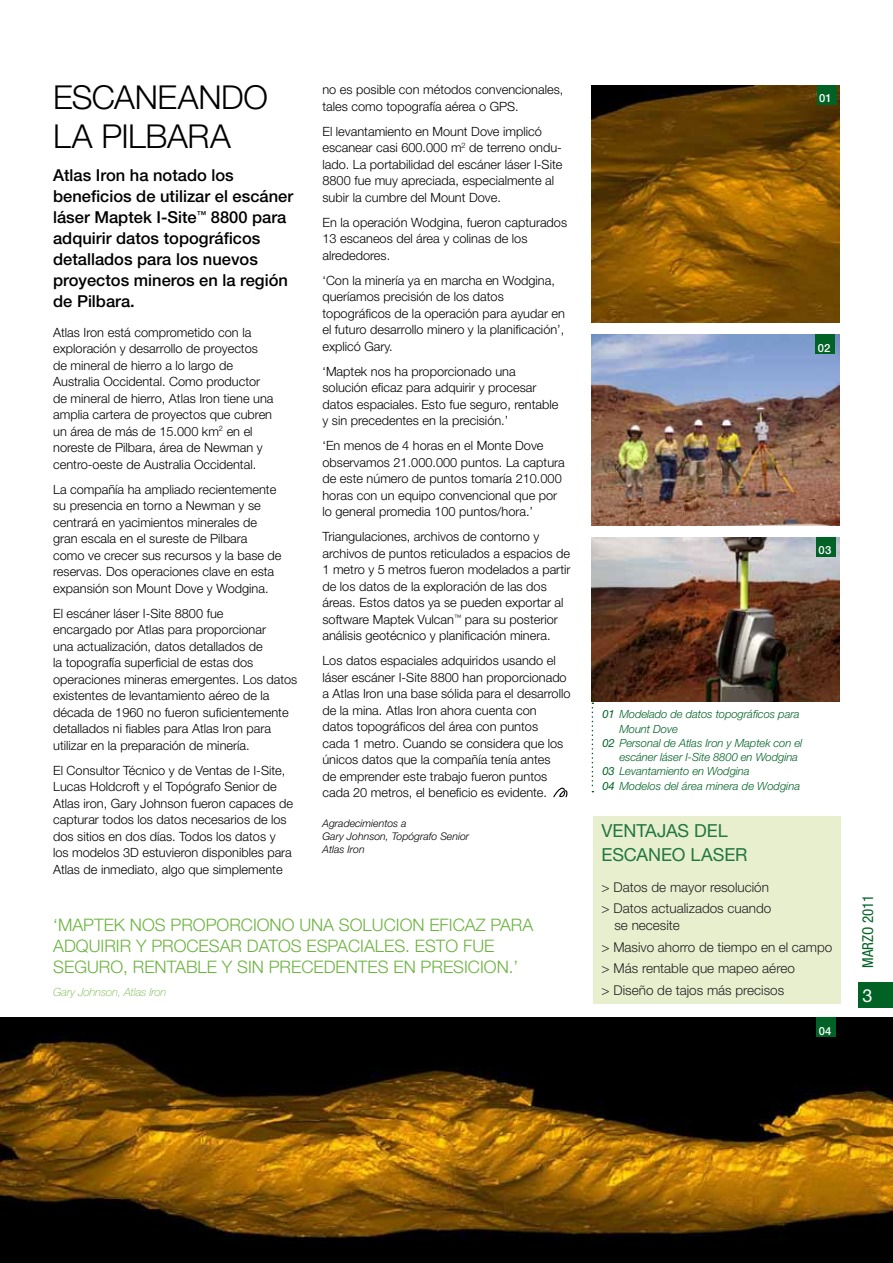
<style>
.page{position:relative;width:893px;height:1263px;background:#fff}
.page>*{position:absolute;margin:0;border:0;box-sizing:border-box;transform-origin:0 0}
.t1{font:300 33px/39px "Helvetica Neue LT Std";letter-spacing:-.01em;color:#000}
.t2{font:18px/24.3px "Helvetica Neue LT Std";letter-spacing:-.01em;color:#006325}
.t3{font:18px "Helvetica Neue LT Std";color:#fff}
.t4{font:300 17.25px/21px "Helvetica Neue LT Std";color:#6cb33f}
.t5{font:500 16.5px/21px "Helvetica Neue LT Std";color:#000}
.t6{font:condensed 15px "Helvetica Neue LT Std";color:#006325}
.t7{font:300 13.5px/21.5px "Helvetica Neue LT Std";color:#000}
.t8{font:300 12.75px/16.5px "Helvetica Neue LT Std";color:#000}
.t9{font:italic 300 11.25px "Helvetica Neue LT Std";letter-spacing:-.005em;color:#006325}
.t10{font:italic 100 11.25px "Helvetica Neue LT Std";letter-spacing:-.005em;color:#6cb33f}
.t11{font:500 11.25px "Helvetica Neue LT Std";letter-spacing:.02em;color:#fff}
.t12{font:italic 300 10.5px/12.8px "Helvetica Neue LT Std";color:#000}
.s1{font-weight:400}
</style>
<div class="page">
<div style="left:858px;top:982px;width:35px;height:25px;background:#006325"></div>
<img style="left:592px;top:335px;width:248px;height:190px">
<img style="left:592px;top:537px;width:248px;height:164px">
<img style="left:592px;top:85px;width:248px;height:237px">
<img style="left:0;top:1017px;width:893px;height:246px">
<div style="left:817px;top:85px;width:19px;height:19px;background:#006325"></div>
<div style="left:816px;top:1017px;width:20px;height:20px;background:#006325"></div>
<svg style="left:553px;top:788px;width:14px;height:9px"></svg>
<svg style="left:592px;top:702px;width:1px;height:90px"></svg>
<div style="left:816px;top:335px;width:19px;height:19px;background:#006325"></div>
<div style="left:816px;top:537px;width:19px;height:19px;background:#006325"></div>
<div style="left:593px;top:816px;width:248px;height:187px;background:#e8efce"></div>
<h1 class="t1" style="left:53px;top:77px;width:216px">ESCANEANDO<br>LA PILBARA</h1>
<p class="t5" style="left:53px;top:165px;width:241px">Atlas Iron ha notado los beneficios de utilizar el escáner láser Maptek I-Site<sup>™</sup> 8800 para adquirir datos topográficos detallados para los nuevos proyectos mineros en la región de Pilbara.</p>
<p class="t8" style="left:53px;top:324px;width:222px">Atlas Iron está comprometido con la exploración y desarrollo de proyectos de mineral de hierro a lo largo de Australia Occidental. Como productor de mineral de hierro, Atlas Iron tiene una amplia cartera de proyectos que cubren un área de más de 15.000 km<sup>2</sup> en el noreste de Pilbara, área de Newman y centro-oeste de Australia Occidental.</p>
<p class="t8" style="left:53px;top:481px;width:230px">La compañía ha ampliado recientemente su presencia en torno a Newman y se centrará en yacimientos minerales de gran escala en el sureste de Pilbara como ve crecer sus recursos y la base de reservas. Dos operaciones clave en esta expansión son Mount Dove y Wodgina.</p>
<p class="t8" style="left:53px;top:605px;width:246px">El escáner láser I-Site 8800 fue<br>encargado por Atlas para proporcionar<br>una actualización, datos detallados de<br>la topografía superficial de estas dos operaciones mineras emergentes. Los datos existentes de levantamiento aéreo de la década de 1960 no fueron suficientemente detallados ni fiables para Atlas Iron para utilizar en la preparación de minería.</p>
<p class="t8" style="left:53px;top:762px;width:241px">El Consultor Técnico y de Ventas de I-Site, Lucas Holdcroft y el Topógrafo Senior de Atlas iron, Gary Johnson fueron capaces de capturar todos los datos necesarios de los dos sitios en dos días. Todos los datos y los modelos 3D estuvieron disponibles para Atlas de inmediato, algo que simplemente</p>
<p class="t8" style="left:322px;top:81px;width:242px">no es posible con métodos convencionales, tales como topografía aérea o GPS.</p>
<p class="t8" style="left:322px;top:123px;width:241px">El levantamiento en Mount Dove implicó escanear casi 600.000 m<sup>2</sup> de terreno ondu&shy;lado. La portabilidad del escáner láser I-Site 8800 fue muy apreciada, especialmente al subir la cumbre del Mount Dove.</p>
<p class="t8" style="left:322px;top:214px;width:246px">En la operación Wodgina, fueron capturados<br>13 escaneos del área y colinas de los alrededores.</p>
<p class="t8" style="left:322px;top:272px;width:244px">‘Con la minería ya en marcha en Wodgina, queríamos precisión de los datos topográficos de la operación para ayudar en el futuro desarrollo minero y la planificación’, explicó Gary.</p>
<p class="t8" style="left:322px;top:363px;width:237px">‘Maptek nos ha proporcionado una solución eficaz para adquirir y procesar datos espaciales. Esto fue seguro, rentable y sin precedentes en la precisión.’</p>
<p class="t8" style="left:322px;top:437px;width:244px">‘En menos de 4 horas en el Monte Dove observamos 21.000.000 puntos. La captura de este número de puntos tomaría 210.000 horas con un equipo convencional que por lo general promedia 100 puntos/hora.’</p>
<p class="t8" style="left:322px;top:528px;width:250px">Triangulaciones, archivos de contorno y archivos de puntos reticulados a espacios de 1 metro y 5 metros fueron modelados a partir de los datos de la exploración de las dos áreas. Estos datos ya se pueden exportar al software Maptek Vulcan<sup>™</sup> para su posterior análisis geotécnico y planificación minera.</p>
<p class="t8" style="left:322px;top:652px;width:250px">Los datos espaciales adquiridos usando el láser escáner I-Site 8800 han proporcionado a Atlas Iron una base sólida para el desarrollo de la mina. Atlas Iron ahora cuenta con datos topográficos del área con puntos<br>cada 1 metro. Cuando se considera que los únicos datos que la compañía tenía antes<br>de emprender este trabajo fueron puntos cada 20 metros, el beneficio es evidente.</p>
<p class="t12" style="left:322px;top:817px;width:148px">Agradecimientos a<br>Gary Johnson, Topógrafo Senior<br>Atlas Iron</p>
<h3 class="t4" style="left:53px;top:914px;width:481px">‘MAPTEK NOS PROPORCIONO UNA SOLUCION EFICAZ PARA<br>ADQUIRIR Y PROCESAR DATOS ESPACIALES. ESTO FUE<br>SEGURO, RENTABLE Y SIN PRECEDENTES EN PRESICION.’</h3>
<p class="t10" style="left:53px;top:986px;width:115px">Gary Johnson, Atlas Iron</p>
<p class="t11" style="left:819px;top:91px;width:14px">01</p>
<p class="t11" style="left:818px;top:341px;width:14px">02</p>
<p class="t11" style="left:818px;top:544px;width:14px">03</p>
<p class="t9" style="left:602px;top:707px;width:199px"><span class="s1">01</span> Modelado de datos topográficos para</p>
<p class="t9" style="left:619px;top:722px;width:60px">Mount Dove</p>
<p class="t9" style="left:602px;top:736px;width:201px"><span class="s1">02</span> Personal de Atlas Iron y Maptek con el</p>
<p class="t9" style="left:619px;top:750px;width:180px">escáner láser I-Site 8800 en Wodgina</p>
<p class="t9" style="left:602px;top:764px;width:149px"><span class="s1">03</span> Levantamiento en Wodgina</p>
<p class="t9" style="left:602px;top:779px;width:199px"><span class="s1">04</span> Modelos del área minera de Wodgina</p>
<h2 class="t2" style="left:602px;top:818px;width:147px">VENTAJAS DEL<br>ESCANEO LASER</h2>
<p class="t7" style="left:602px;top:876px;width:171px">&gt; Datos de mayor resolución &gt; Datos actualizados cuando</p>
<p class="t7" style="left:602px;top:914px;width:232px;text-indent:13px">se necesite<br>&gt; Masivo ahorro de tiempo en el campo &gt; Más rentable que mapeo aéreo<br>&gt; Diseño de tajos más precisos</p>
<p class="t11" style="left:819px;top:1024px;width:14px">04</p>
<p class="t6" style="left:859px;top:968px;width:75px;rotate:-90deg">MARZO 2011</p>
<h2 class="t3" style="left:863px;top:984px;width:12px">3</h2>
</div>
